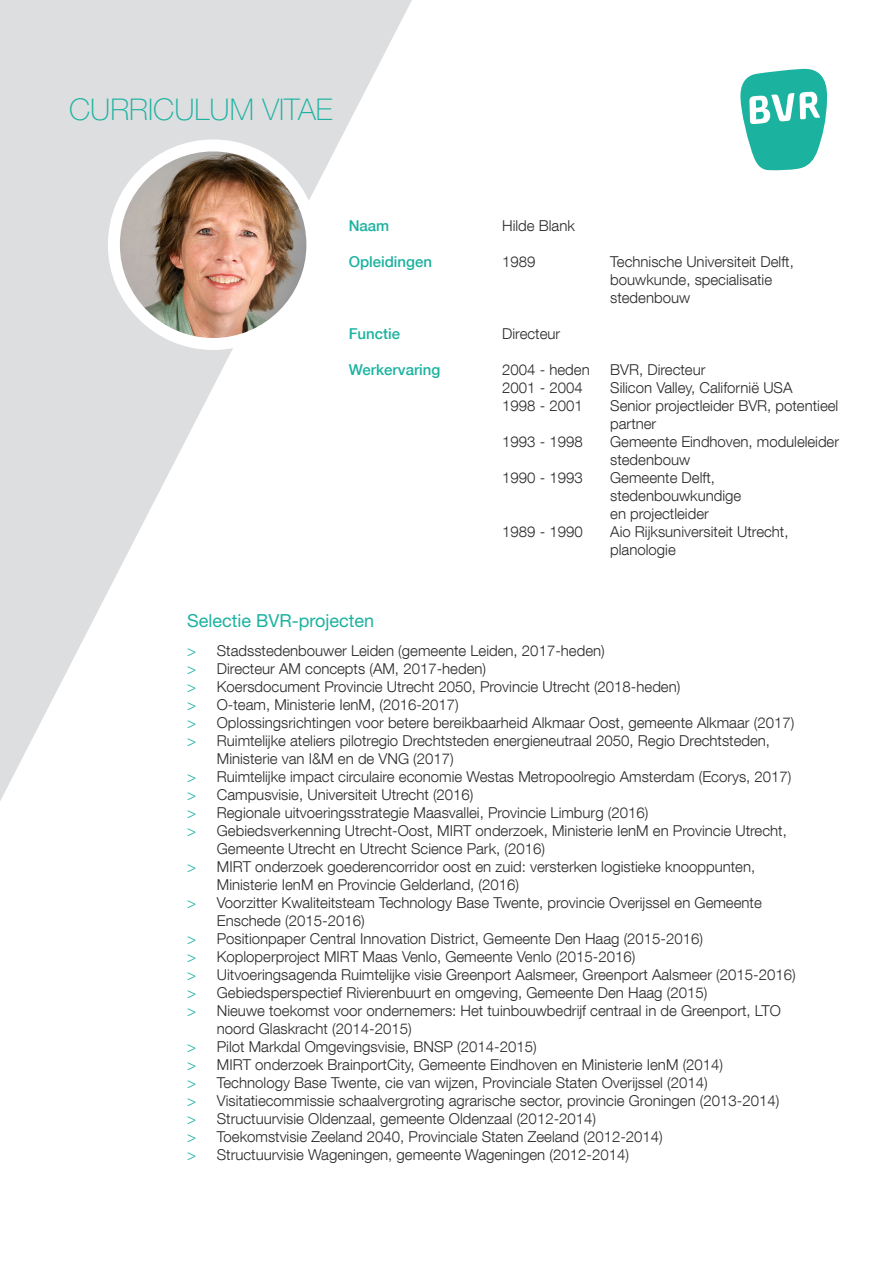
<style>
.page{position:relative;width:893px;height:1263px;background:#fff}
.page>*{position:absolute;margin:0;border:0;box-sizing:border-box;transform-origin:0 0}
.Basistekst{font:100 30px "Helvetica Neue";color:#1cb2a0}
.Standaard{font:18px "Helvetica Neue";color:#1cb2a0}
.t1{font:300 15px/18px "Helvetica Neue LT Com";color:#2b292a}
.t2{font:500 15px "Helvetica Neue LT Com";color:#1cb2a0}
.s1{color:#1cb2a0}
</style>
<div class="page">
<svg style="left:0;top:0;width:412px;height:801px"></svg>
<svg style="left:740px;top:68px;width:87px;height:103px"></svg>
<img style="left:114px;top:149px;width:198px;height:192px">
<div style="left:108px;top:139px;width:210px;height:211px;border:12px solid #fff;border-radius:50%"></div>
<p class="Basistekst" style="left:69px;top:93px;width:265px">CURRICULUM VITAE</p>
<p class="t2" style="left:349px;top:217px;width:42px">Naam</p>
<p class="t1" style="left:502px;top:216px;width:74px">Hilde Blank</p>
<p class="t2" style="left:349px;top:253px;width:85px">Opleidingen</p>
<p class="t1" style="left:502px;top:252px;width:35px">1989</p>
<p class="t1" style="left:610px;top:252px;width:185px">Technische Universiteit Delft, bouwkunde, specialisatie</p>
<p class="t1" style="left:610px;top:288px;width:82px">stedenbouw</p>
<p class="t2" style="left:349px;top:325px;width:53px">Functie</p>
<p class="t1" style="left:502px;top:324px;width:60px">Directeur</p>
<p class="t2" style="left:349px;top:361px;width:93px">Werkervaring</p>
<p class="t1" style="left:502px;top:360px;width:89px">2004 - heden</p>
<p class="t1" style="left:610px;top:360px;width:97px">BVR, Directeur</p>
<p class="t1" style="left:502px;top:378px;width:82px">2001 - 2004</p>
<p class="t1" style="left:610px;top:378px;width:184px">Silicon Valley, Californië USA</p>
<p class="t1" style="left:502px;top:396px;width:82px">1998 - 2001</p>
<p class="t1" style="left:610px;top:396px;width:230px">Senior projectleider BVR, potentieel partner</p>
<p class="t1" style="left:502px;top:432px;width:82px">1993 - 1998</p>
<p class="t1" style="left:610px;top:432px;width:230px">Gemeente Eindhoven, moduleleider stedenbouw</p>
<p class="t1" style="left:502px;top:468px;width:82px">1990 - 1993</p>
<p class="t1" style="left:610px;top:468px;width:133px">Gemeente Delft, stedenbouwkundige</p>
<p class="t1" style="left:610px;top:504px;width:100px">en projectleider</p>
<p class="t1" style="left:502px;top:522px;width:82px">1989 - 1990</p>
<p class="t1" style="left:610px;top:522px;width:180px">Aio Rijksuniversiteit Utrecht, planologie</p>
<p class="Standaard" style="left:187px;top:609px;width:189px">Selectie BVR-projecten</p>
<p class="t1" style="left:187px;top:641px;width:419px"><span class="s1">&gt;</span> Stadsstedenbouwer Leiden (gemeente Leiden, 2017-heden)</p>
<p class="t1" style="left:187px;top:659px;width:301px"><span class="s1">&gt;</span> Directeur AM concepts (AM, 2017-heden)</p>
<p class="t1" style="left:187px;top:677px;width:495px"><span class="s1">&gt;</span> Koersdocument Provincie Utrecht 2050, Provincie Utrecht (2018-heden)</p>
<p class="t1" style="left:187px;top:695px;width:273px"><span class="s1">&gt;</span> O-team, Ministerie IenM, (2016-2017)</p>
<p class="t1" style="left:187px;top:713px;width:609px"><span class="s1">&gt;</span> Oplossingsrichtingen voor betere bereikbaarheid Alkmaar Oost, gemeente Alkmaar (2017)</p>
<p class="t1" style="left:217px;top:731px;width:555px;text-indent:-30px"><span class="s1">&gt;</span> Ruimtelijke ateliers pilotregio Drechtsteden energieneutraal 2050, Regio Drechtsteden,<br>Ministerie van I&amp;M en de VNG (2017)</p>
<p class="t1" style="left:187px;top:767px;width:606px"><span class="s1">&gt;</span> Ruimtelijke impact circulaire economie Westas Metropoolregio Amsterdam (Ecorys, 2017)</p>
<p class="t1" style="left:187px;top:785px;width:288px"><span class="s1">&gt;</span> Campusvisie, Universiteit Utrecht (2016)</p>
<p class="t1" style="left:187px;top:803px;width:463px"><span class="s1">&gt;</span> Regionale uitvoeringsstrategie Maasvallei, Provincie Limburg (2016)</p>
<p class="t1" style="left:217px;top:821px;width:571px;text-indent:-30px"><span class="s1">&gt;</span> Gebiedsverkenning Utrecht-Oost, MIRT onderzoek, Ministerie IenM en Provincie Utrecht,<br>Gemeente Utrecht en Utrecht Science Park, (2016)</p>
<p class="t1" style="left:217px;top:857px;width:540px;text-indent:-30px"><span class="s1">&gt;</span> MIRT onderzoek goederencorridor oost en zuid: versterken logistieke knooppunten,<br>Ministerie IenM en Provincie Gelderland, (2016)</p>
<p class="t1" style="left:217px;top:893px;width:546px;text-indent:-30px"><span class="s1">&gt;</span> Voorzitter Kwaliteitsteam Technology Base Twente, provincie Overijssel en Gemeente<br>Enschede (2015-2016)</p>
<p class="t1" style="left:187px;top:929px;width:518px"><span class="s1">&gt;</span> Positionpaper Central Innovation District, Gemeente Den Haag (2015-2016)</p>
<p class="t1" style="left:187px;top:947px;width:450px"><span class="s1">&gt;</span> Koploperproject MIRT Maas Venlo, Gemeente Venlo (2015-2016)</p>
<p class="t1" style="left:187px;top:965px;width:610px"><span class="s1">&gt;</span> Uitvoeringsagenda Ruimtelijke visie Greenport Aalsmeer, Greenport Aalsmeer (2015-2016)</p>
<p class="t1" style="left:187px;top:983px;width:522px"><span class="s1">&gt;</span> Gebiedsperspectief Rivierenbuurt en omgeving, Gemeente Den Haag (2015)</p>
<p class="t1" style="left:217px;top:1001px;width:566px;text-indent:-30px"><span class="s1">&gt;</span> Nieuwe toekomst voor ondernemers: Het tuinbouwbedrijf centraal in de Greenport, LTO noord Glaskracht (2014-2015)</p>
<p class="t1" style="left:187px;top:1037px;width:351px"><span class="s1">&gt;</span> Pilot Markdal Omgevingsvisie, BNSP (2014-2015)</p>
<p class="t1" style="left:187px;top:1055px;width:538px"><span class="s1">&gt;</span> MIRT onderzoek BrainportCity, Gemeente Eindhoven en Ministerie IenM (2014)</p>
<p class="t1" style="left:187px;top:1073px;width:522px"><span class="s1">&gt;</span> Technology Base Twente, cie van wijzen, Provinciale Staten Overijssel (2014)</p>
<p class="t1" style="left:187px;top:1091px;width:594px"><span class="s1">&gt;</span> Visitatiecommissie schaalvergroting agrarische sector, provincie Groningen (2013-2014)</p>
<p class="t1" style="left:187px;top:1109px;width:411px"><span class="s1">&gt;</span> Structuurvisie Oldenzaal, gemeente Oldenzaal (2012-2014)</p>
<p class="t1" style="left:187px;top:1127px;width:477px"><span class="s1">&gt;</span> Toekomstvisie Zeeland 2040, Provinciale Staten Zeeland (2012-2014)</p>
<p class="t1" style="left:187px;top:1145px;width:443px"><span class="s1">&gt;</span> Structuurvisie Wageningen, gemeente Wageningen (2012-2014)</p>
</div>
